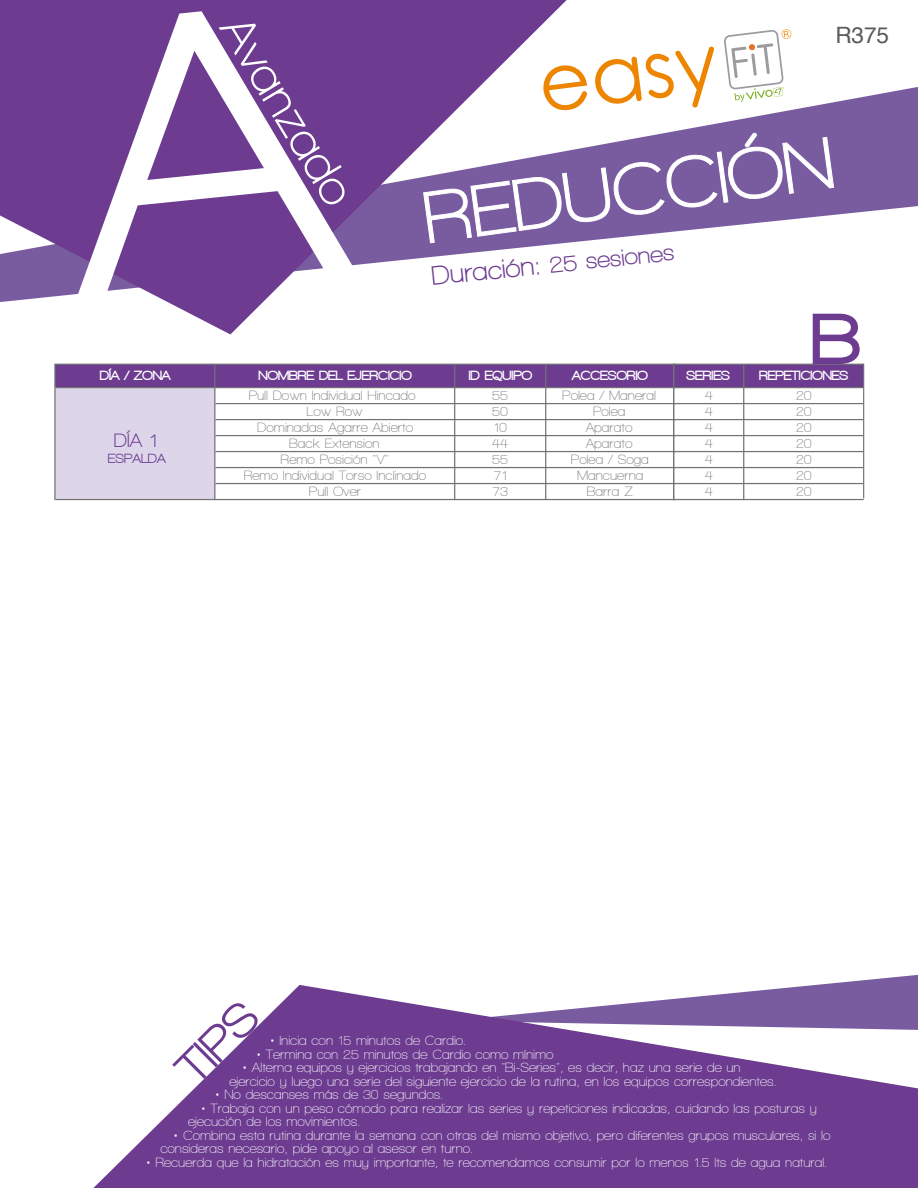
<style>
.page{position:relative;width:918px;height:1188px;background:#fff}
.page>*{position:absolute;margin:0;border:0;box-sizing:border-box;transform-origin:0 0}
.t1{font:700 74.25px "Walkway";color:#fff}
.t2{font:900 74.25px "Walkway";color:#6d3c90}
.t3{font:700 48.6px "Walkway";color:#fff}
.t4{font:800 48.3px "Walkway";color:#6d3c90}
.t5{font:700 24px "Walkway";color:#6d3c90}
.t6{font:22.5px "Helvetica";color:#5b5b5f}
.t7{font:700 19.5px "Walkway";color:#6d3c90}
.t8{font:600 13.65px/16px "Walkway";color:#727277;text-align:justify}
.t9{font:900 13.65px "Walkway";color:#fff}
.t10{font:600 13.5px/13.5px "Walkway";color:#fff}
.t11{font:800 13.5px "Walkway";color:#6d3c90}
.s1{font-size:27px}
</style>
<div class="page">
<div style="left:55px;top:387px;width:159px;height:112px;background:#ddd6ea"></div>
<div style="left:55px;top:365px;width:808px;height:22px;background:#6d3c90"></div>
<hr style="left:863px;top:364px;width:1px;height:134px;background:#727277">
<svg style="left:671px;top:87px;width:247px;height:128px;fill:#795ca0"></svg>
<svg style="left:0;top:0;width:567px;height:334px"></svg>
<svg style="left:543px;top:65px;width:44px;height:46px"></svg>
<svg style="left:595px;top:46px;width:119px;height:62px"></svg>
<svg style="left:724px;top:29px;width:68px;height:73px"></svg>
<svg style="left:423px;top:132px;width:411px;height:112px"></svg>
<svg style="left:816px;top:975px;width:102px;height:10px"></svg>
<svg style="left:93px;top:985px;width:825px;height:203px;fill:#6d3c90"></svg>
<hr style="left:54px;top:364px;width:2px;height:136px;background:#727277">
<hr style="left:214px;top:365px;width:1px;height:135px;background:#727277">
<hr style="left:454px;top:365px;width:1px;height:135px;background:#727277">
<hr style="left:545px;top:365px;width:1px;height:135px;background:#727277">
<hr style="left:56px;top:364px;width:619px;height:1px;background:#727277">
<hr style="left:56px;top:387px;width:619px;height:1px;background:#727277">
<hr style="left:215px;top:403px;width:460px;height:1px;background:#727277">
<hr style="left:215px;top:419px;width:460px;height:1px;background:#727277">
<hr style="left:215px;top:435px;width:460px;height:1px;background:#727277">
<hr style="left:215px;top:451px;width:460px;height:1px;background:#727277">
<hr style="left:215px;top:467px;width:460px;height:1px;background:#727277">
<hr style="left:215px;top:483px;width:460px;height:1px;background:#727277">
<hr style="left:56px;top:499px;width:619px;height:1px;background:#727277">
<hr style="left:673px;top:365px;width:1px;height:135px;background:#727277">
<hr style="left:743px;top:365px;width:1px;height:135px;background:#727277">
<hr style="left:673px;top:364px;width:191px;height:1px;background:#727277">
<hr style="left:673px;top:387px;width:191px;height:1px;background:#727277">
<hr style="left:673px;top:403px;width:191px;height:1px;background:#727277">
<hr style="left:673px;top:419px;width:191px;height:1px;background:#727277">
<hr style="left:673px;top:435px;width:191px;height:1px;background:#727277">
<hr style="left:673px;top:451px;width:191px;height:1px;background:#727277">
<hr style="left:673px;top:467px;width:191px;height:1px;background:#727277">
<hr style="left:673px;top:483px;width:191px;height:1px;background:#727277">
<hr style="left:673px;top:499px;width:191px;height:1px;background:#727277">
<div style="left:51px;top:0;width:302px;height:295px;background:#6d3c90"></div>
<h2 class="t3" style="left:256px;top:6px;width:213px;rotate:59deg">Avanzado</h2>
<h3 class="t6" style="left:835px;top:18px;width:55px">R375</h3>
<h1 class="t1" style="left:418px;top:179px;width:415px;rotate:-8deg">REDUCCIÓN</h1>
<h3 class="t5" style="left:430px;top:265px;width:245px;rotate:-6deg"><span class="s1">Duración:</span> 25 sesiones</h3>
<h1 class="t2" style="left:812px;top:299px;width:49px">B</h1>
<p class="t9" style="left:100px;top:368px;width:72px">DÍA / ZONA</p>
<p class="t9" style="left:259px;top:368px;width:155px">NOMBRE DEL EJERCICIO</p>
<p class="t9" style="left:469px;top:368px;width:65px">ID EQUIPO</p>
<p class="t9" style="left:572px;top:368px;width:77px">ACCESORIO</p>
<p class="t9" style="left:687px;top:368px;width:45px">SERIES</p>
<p class="t8" style="left:705px;top:387px;width:9px">4<br>4<br>4<br>4<br>4<br>4<br>4</p>
<p class="t8" style="left:249px;top:387px;width:168px">Pull Down Individual Hincado</p>
<p class="t8" style="left:492px;top:387px;width:17px">55</p>
<p class="t8" style="left:562px;top:387px;width:95px">Polea / Maneral</p>
<p class="t8" style="left:306px;top:403px;width:58px">Low Row</p>
<p class="t8" style="left:492px;top:403px;width:17px">50</p>
<p class="t8" style="left:593px;top:403px;width:34px">Polea</p>
<p class="t8" style="left:257px;top:419px;width:157px">Dominadas Agarre Abierto</p>
<p class="t8" style="left:493px;top:419px;width:15px">10</p>
<p class="t8" style="left:586px;top:419px;width:48px">Aparato</p>
<p class="t8" style="left:289px;top:435px;width:92px">Back Extension</p>
<p class="t8" style="left:492px;top:435px;width:17px">44</p>
<p class="t8" style="left:586px;top:435px;width:48px">Aparato</p>
<h3 class="t7" style="left:114px;top:430px;width:45px">DÍA 1</h3>
<p class="t11" style="left:108px;top:451px;width:59px">ESPALDA</p>
<p class="t8" style="left:281px;top:451px;width:110px">Remo Posición "V"</p>
<p class="t8" style="left:492px;top:451px;width:17px">55</p>
<p class="t8" style="left:571px;top:451px;width:80px">Polea / Soga</p>
<p class="t8" style="left:244px;top:467px;width:184px">Remo Individual Torso Inclinado</p>
<p class="t8" style="left:493px;top:467px;width:15px">71</p>
<p class="t8" style="left:577px;top:467px;width:68px">Mancuerna</p>
<p class="t8" style="left:309px;top:483px;width:54px">Pull Over</p>
<p class="t8" style="left:492px;top:483px;width:17px">73</p>
<p class="t8" style="left:587px;top:483px;width:47px">Barra Z</p>
<p class="t9" style="left:759px;top:368px;width:91px">REPETICIONES</p>
<p class="t8" style="left:796px;top:387px;width:17px">20<br>20<br>20</p>
<p class="t8" style="left:796px;top:435px;width:17px">20<br>20</p>
<p class="t8" style="left:796px;top:467px;width:17px">20<br>20</p>
<h3 class="t4" style="left:166px;top:1057px;width:95px;rotate:-45deg">TIPS</h3>
<p class="t10" style="left:271px;top:1034px;width:197px">• Inicia con 15 minutos de Cardio.</p>
<p class="t10" style="left:257px;top:1047px;width:298px">• Termina con 25 minutos de Cardio como mínimo</p>
<p class="t10" style="left:229px;top:1061px;width:549px;text-indent:14px">• Alterna equipos y ejercicios trabajando en "Bi-Series", es decir, haz una serie de un ejercicio y luego una serie del siguiente ejercicio de la rutina, en los equipos correspondientes.</p>
<p class="t10" style="left:216px;top:1088px;width:229px">• No descanses más de 30 segundos.</p>
<p class="t10" style="left:188px;top:1101px;width:630px;text-indent:14px">• Trabaja con un peso cómodo para realizar las series y repeticiones indicadas, cuidando las posturas y ejecución de los movimientos.</p>
<p class="t10" style="left:161px;top:1128px;width:671px;text-indent:14px">• Combina esta rutina durante la semana con otras del mismo objetivo, pero diferentes grupos musculares, si lo consideras necesario, pide apoyo al asesor en turno.</p>
<p class="t10" style="left:147px;top:1155px;width:682px">• Recuerda que la hidratación es muy importante, te recomendamos consumir por lo menos 1.5 lts de agua natural.</p>
</div>
